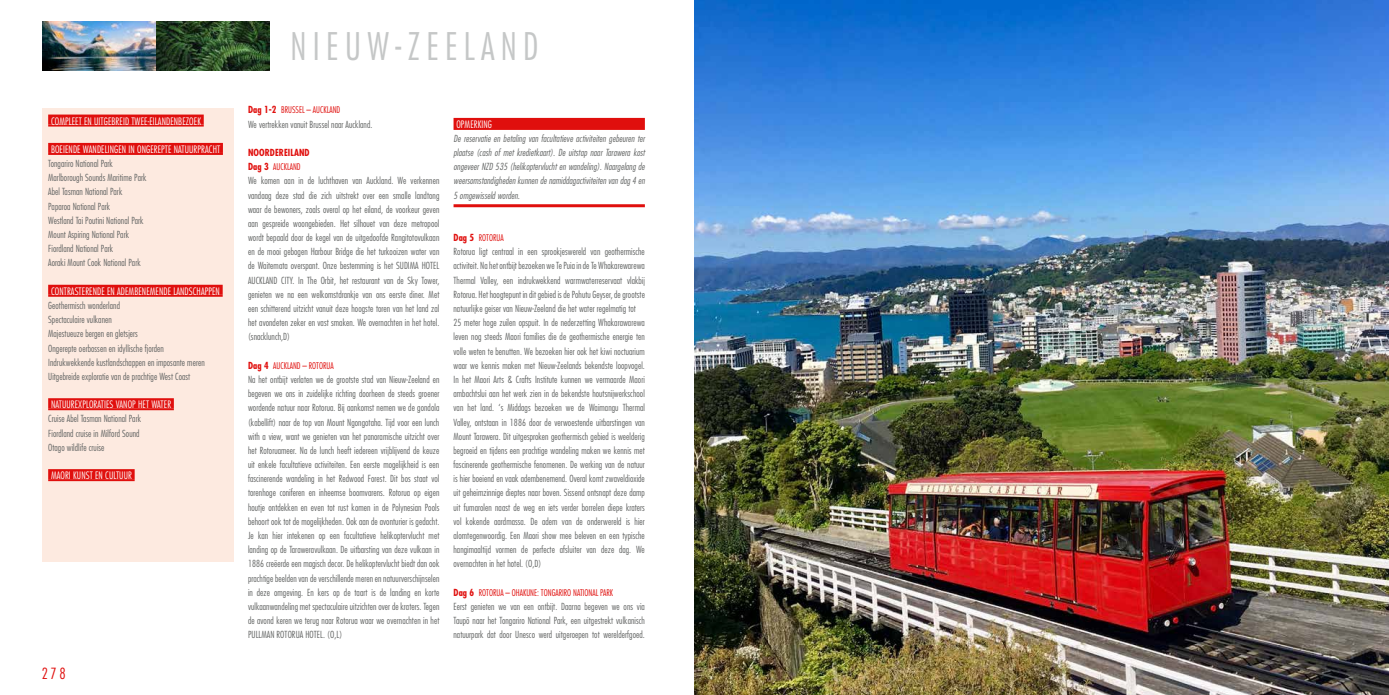
<style>
.page{position:relative;width:1389px;height:695px;background:#fff}
.page>*{position:absolute;margin:0;border:0;box-sizing:border-box;transform-origin:0 0}
.t1{font:300 condensed 37px "Futura Std";letter-spacing:.17em;color:#c5c7c7}
.t2{font:300 condensed 15px "Futura Std";color:#e00f0d}
.t3{font:300 condensed 10px "Futura Std";letter-spacing:.01em;color:#fff}
.t4{font:300 condensed 9.5px/14.2px "Futura Std";letter-spacing:.01em;color:#626463}
.t5{font:italic 300 condensed 9.5px/14.2px "Futura Std";letter-spacing:.01em;color:#626463;text-align:justify}
.t6{font:700 condensed 9.5px "Futura Std";letter-spacing:.01em;color:#e00f0d}
.t7{font:300 condensed 9px "Futura Std";color:#e00f0d}
.s1{font-weight:700;font-size:9.5px}
</style>
<div class="page">
<img style="left:156px;top:21px;width:113px;height:50px">
<img style="left:43px;top:21px;width:113px;height:50px">
<img style="left:694px;top:0;width:695px;height:694px">
<div style="left:454px;top:118px;width:191px;height:12px;background:#e00f0d"></div>
<hr style="left:454px;top:204px;width:191px;height:3px;background:#e00f0d">
<div style="left:43px;top:108px;width:191px;height:453px;background:#fdeae0"></div>
<div style="left:48px;top:114px;width:156px;height:10px;background:#e00f0d"></div>
<hr style="left:48px;top:124px;width:156px;height:2px;background:#e00f0d">
<div style="left:48px;top:143px;width:175px;height:10px;background:#e00f0d"></div>
<hr style="left:48px;top:153px;width:175px;height:2px;background:#e00f0d">
<div style="left:48px;top:285px;width:175px;height:10px;background:#e00f0d"></div>
<hr style="left:48px;top:295px;width:175px;height:2px;background:#e00f0d">
<div style="left:48px;top:398px;width:126px;height:10px;background:#e00f0d"></div>
<hr style="left:48px;top:408px;width:126px;height:2px;background:#e00f0d">
<div style="left:48px;top:469px;width:87px;height:10px;background:#e00f0d"></div>
<hr style="left:48px;top:479px;width:87px;height:2px;background:#e00f0d">
<p class="t3" style="left:51px;top:115px;width:152px">COMPLEET EN UITGEBREID TWEE-EILANDENBEZOEK</p>
<p class="t3" style="left:51px;top:143px;width:171px">BOEIENDE WANDELINGEN IN ONGEREPTE NATUURPRACHT</p>
<p class="t4" style="left:48px;top:156px;width:100px">Tongariro National Park<br>Marlborough Sounds Maritime Park<br>Abel Tasman National Park<br>Paparoa National Park<br>Westland Tai Poutini National Park<br>Mount Aspiring National Park<br>Fiordland National Park<br>Aoraki Mount Cook National Park</p>
<p class="t3" style="left:51px;top:285px;width:170px">CONTRASTERENDE EN ADEMBENEMENDE LANDSCHAPPEN</p>
<p class="t4" style="left:48px;top:298px;width:158px">Geothermisch wonderland<br>Spectaculaire vulkanen<br>Majestueuze bergen en gletsjers<br>Ongerepte oerbossen en idyllische fjorden Indrukwekkende kustlandschappen en imposante meren Uitgebreide exploratie van de prachtige West Coast</p>
<p class="t3" style="left:51px;top:398px;width:122px">NATUUREXPLORATIES VANOP HET WATER</p>
<p class="t4" style="left:48px;top:411px;width:94px">Cruise Abel Tasman National Park<br>Fiordland cruise in Milford Sound<br>Otago wildlife cruise</p>
<p class="t3" style="left:51px;top:469px;width:82px">MAORI KUNST EN CULTUUR</p>
<h2 class="t2" style="left:42px;top:664px;width:25px">278</h2>
<h1 class="t1" style="left:291px;top:24px;width:250px">NIEUW-ZEELAND</h1>
<p class="t7" style="left:248px;top:105px;width:94px"><span class="s1">Dag 1-2</span> BRUSSEL – AUCKLAND</p>
<p class="t4" style="left:248px;top:117px;width:126px">We vertrekken vanuit Brussel naar Auckland.</p>
<p class="t6" style="left:248px;top:147px;width:63px">NOORDEREILAND</p>
<p class="t7" style="left:248px;top:161px;width:54px"><span class="s1">Dag 3</span> AUCKLAND</p>
<p class="t4" style="left:248px;top:174px;width:193px;text-align:justify">We komen aan in de luchthaven van Auckland. We verkennen vandaag deze stad die zich uitstrekt over een smalle landtong waar de bewoners, zoals overal op het eiland, de voorkeur geven aan gespreide woongebieden. Het silhouet van deze metropool wordt bepaald door de kegel van de uitgedoofde Rangitotovulkaan en de mooi gebogen Harbour Bridge die het turkooizen water van de Waitemata overspant. Onze bestemming is het SUDIMA HOTEL AUCKLAND CITY. In The Orbit, het restaurant van de Sky Tower, genieten we na een welkomstdrankje van ons eerste diner. Met een schitterend uitzicht vanuit deze hoogste toren van het land zal het avondeten zeker en vast smaken. We overnachten in het hotel. (snacklunch,D)</p>
<p class="t7" style="left:248px;top:360px;width:87px"><span class="s1">Dag 4</span> AUCKLAND – ROTORUA</p>
<p class="t4" style="left:248px;top:372px;width:193px;text-align:justify">Na het ontbijt verlaten we de grootste stad van Nieuw-Zeeland en begeven we ons in zuidelijke richting doorheen de steeds groener wordende natuur naar Rotorua. Bij aankomst nemen we de gondola (kabellift) naar de top van Mount Ngongotaha. Tijd voor een lunch with a view, want we genieten van het panoramische uitzicht over het Rotoruameer. Na de lunch heeft iedereen vrijblijvend de keuze uit enkele facultatieve activiteiten. Een eerste mogelijkheid is een fascinerende wandeling in het Redwood Forest. Dit bos staat vol torenhoge coniferen en inheemse boomvarens. Rotorua op eigen houtje ontdekken en even tot rust komen in de Polynesian Pools behoort ook tot de mogelijkheden. Ook aan de avonturier is gedacht.<br>Je kan hier intekenen op een facultatieve helikoptervlucht met landing op de Taraweravulkaan. De uitbarsting van deze vulkaan in 1886 creëerde een magisch decor. De helikoptervlucht biedt dan ook prachtige beelden van de verschillende meren en natuurverschijnselen in deze omgeving. En kers op de taart is de landing en korte vulkaanwandeling met spectaculaire uitzichten over de kraters. Tegen de avond keren we terug naar Rotorua waar we overnachten in het PULLMAN ROTORUA HOTEL. (O,L)</p>
<p class="t3" style="left:456px;top:118px;width:37px">OPMERKING</p>
<p class="t5" style="left:454px;top:131px;width:193px">De reservatie en betaling van facultatieve activiteiten gebeuren ter plaatse (cash of met kredietkaart). De uitstap naar Tarawera kost ongeveer NZD 535 (helikoptervlucht en wandeling). Naargelang de weersomstandigheden kunnen de namiddagactiviteiten van dag 4 en 5 omgewisseld worden.</p>
<p class="t7" style="left:454px;top:232px;width:52px"><span class="s1">Dag 5</span> ROTORUA</p>
<p class="t4" style="left:454px;top:245px;width:193px">Rotorua ligt centraal in een sprookjeswereld van geothermische activiteit. Na het ontbijt bezoeken we Te Puia in de Te Whakarewarewa Thermal Valley, een indrukwekkend warmwaterreservaat vlakbij Rotorua. Het hoogtepunt in dit gebied is de Pohutu Geyser, de grootste natuurlijke geiser van Nieuw-Zeeland die het water regelmatig tot 25 meter hoge zuilen opspuit. In de nederzetting Whakarawarewa leven nog steeds Maori families die de geothermische energie ten volle weten te benutten. We bezoeken hier ook het kiwi noctuarium waar we kennis maken met Nieuw-Zeelands bekendste loopvogel.<br>In het Maori Arts &amp; Crafts Institute kunnen we vermaarde Maori ambachtslui aan het werk zien in de bekendste houtsnijwerkschool van het land. ‘s Middags bezoeken we de Waimangu Thermal Valley, ontstaan in 1886 door de verwoestende uitbarstingen van Mount Tarawera. Dit uitgesproken geothermisch gebied is weelderig begroeid en tijdens een prachtige wandeling maken we kennis met fascinerende geothermische fenomenen. De werking van de natuur is hier boeiend en vaak adembenemend. Overal komt zwaveldioxide uit geheimzinnige dieptes naar boven. Sissend ontsnapt deze damp uit fumarolen naast de weg en iets verder borrelen diepe kraters vol kokende aardmassa. De adem van de onderwereld is hier alomtegenwoordig. Een Maori show mee beleven en een typische hangimaaltijd vormen de perfecte afsluiter van deze dag. We overnachten in het hotel. (O,D)</p>
<p class="t7" style="left:454px;top:587px;width:161px"><span class="s1">Dag 6</span> ROTORUA – OHAKUNE: TONGARIRO NATIONAL PARK</p>
<p class="t4" style="left:454px;top:599px;width:193px;text-align:justify">Eerst genieten we van een ontbijt. Daarna begeven we ons via Taupõ naar het Tongariro National Park, een uitgestrekt vulkanisch natuurpark dat door Unesco werd uitgeroepen tot werelderfgoed.</p>
</div>
